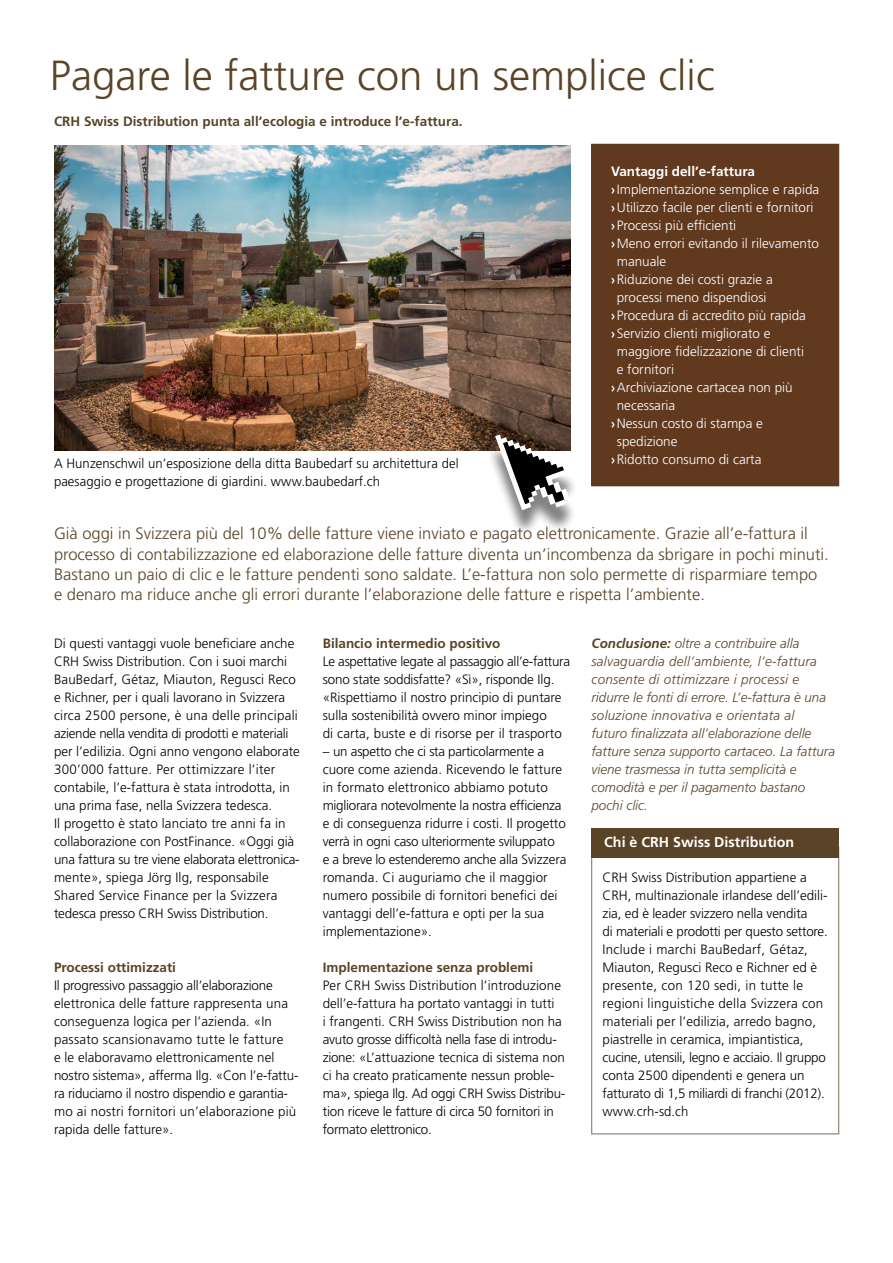
<style>
.page{position:relative;width:893px;height:1263px;background:#fff}
.page>*{position:absolute;margin:0;border:0;box-sizing:border-box;transform-origin:0 0}
.t1{font:300 42px "Frutiger LT Std";color:#5a4326}
.t2{font:300 16.5px/20.2px "Frutiger LT Std";color:#5a4326}
.t3{font:700 14.25px "Frutiger LT Std";color:#fff}
.t4{font:300 13.5px/18px "Frutiger LT Std";color:#000}
.t5{font:300 13.5px/18px "Frutiger LT Std";color:#fff}
.t6{font:italic 300 13.5px/18px "Frutiger LT Std";color:#5a4326}
.t7{font:700 13.5px "Frutiger LT Std";color:#5a4326}
.t8{font:700 13.5px "Frutiger LT Std";color:#fff}
.s1{font-family:"Avenir LT Std";font-weight:800}
.s2{font-weight:700}
</style>
<div class="page">
<img style="left:54px;top:145px;width:516px;height:305px">
<div style="left:591px;top:847px;width:248px;height:287px;border:1px solid #7f6e5f"></div>
<div style="left:592px;top:144px;width:247px;height:342px;background:#61391f"></div>
<div style="left:591px;top:144px;width:248px;height:342px;border:1px solid #5a4326"></div>
<div style="left:591px;top:828px;width:248px;height:29px;background:#5a4326"></div>
<div style="left:487px;top:443px;width:91px;height:93px;background:#000;opacity:.5"></div>
<svg style="left:495px;top:434px;width:75px;height:76px"></svg>
<h1 class="t1" style="left:50px;top:52px;width:666px">Pagare le fatture con un semplice clic</h1>
<h2 class="t7" style="left:54px;top:113px;width:410px">CRH Swiss Distribution punta all’ecologia e introduce l’e-fattura.</h2>
<p class="t4" style="left:54px;top:455px;width:406px">A Hunzenschwil un’esposizione della ditta Baubedarf su architettura del paesaggio e progettazione di giardini. www.baubedarf.ch</p>
<h3 class="t8" style="left:611px;top:163px;width:146px">Vantaggi dell’e-fattura</h3>
<p class="t5" style="left:611px;top:180px;width:210px"><span class="s1">›</span>Implementazione semplice e rapida</p>
<p class="t5" style="left:611px;top:198px;width:204px"><span class="s1">›</span>Utilizzo facile per clienti e fornitori</p>
<p class="t5" style="left:611px;top:216px;width:127px"><span class="s1">›</span> Processi più efficienti</p>
<p class="t5" style="left:617px;top:234px;width:204px;text-indent:-6px"><span class="s1">›</span>Meno errori evitando il rilevamento manuale</p>
<p class="t5" style="left:611px;top:270px;width:163px;text-align:center"><span class="s1">›</span>Riduzione dei costi grazie a processi meno dispendiosi</p>
<p class="t5" style="left:611px;top:306px;width:196px"><span class="s1">›</span> Procedura di accredito più rapida</p>
<p class="t5" style="left:617px;top:324px;width:189px;text-indent:-6px"><span class="s1">›</span>Servizio clienti migliorato e maggiore fidelizzazione di clienti e fornitori</p>
<p class="t5" style="left:617px;top:378px;width:178px;text-indent:-6px"><span class="s1">›</span>Archiviazione cartacea non più necessaria</p>
<p class="t5" style="left:617px;top:414px;width:148px;text-indent:-6px"><span class="s1">›</span>Nessun costo di stampa e spedizione</p>
<p class="t5" style="left:611px;top:450px;width:152px"><span class="s1">›</span>Ridotto consumo di carta</p>
<p class="t2" style="left:54px;top:524px;width:776px">Già oggi in Svizzera più del 10% delle fatture viene inviato e pagato elettronicamente. Grazie all’e-fattura il processo di contabilizzazione ed elaborazione delle fatture diventa un’incombenza da sbrigare in pochi minuti.<br>Bastano un paio di clic e le fatture pendenti sono saldate. L’e-fattura non solo permette di risparmiare tempo e denaro ma riduce anche gli errori durante l’elaborazione delle fatture e rispetta l’ambiente.</p>
<p class="t4" style="left:54px;top:635px;width:247px">Di questi vantaggi vuole beneficiare anche CRH Swiss Distribution. Con i suoi marchi BauBedarf, Gétaz, Miauton, Regusci Reco e Richner, per i quali lavorano in Svizzera circa 2500 persone, è una delle principali aziende nella vendita di prodotti e materiali per l’edilizia. Ogni anno vengono elaborate 300’000 fatture. Per ottimizzare l’iter contabile, l’e-fattura è stata introdotta, in una prima fase, nella Svizzera tedesca.<br>Il progetto è stato lanciato tre anni fa in collaborazione con PostFinance. «Oggi già una fattura su tre viene elaborata elettronica&shy;mente», spiega Jörg Ilg, responsabile Shared Service Finance per la Svizzera tedesca presso CRH Swiss Distribution.</p>
<p class="t6" style="left:591px;top:634px;width:245px"><span class="s2">Conclusione:</span> oltre a contribuire alla salvaguardia dell’ambiente, l’e-fattura consente di ottimizzare i processi e ridurre le fonti di errore. L’e-fattura è una soluzione innovativa e orientata al<br>futuro finalizzata all’elaborazione delle fatture senza supporto cartaceo. La fattura viene trasmessa in tutta semplicità e comodità e per il pagamento bastano pochi clic.</p>
<h3 class="t3" style="left:604px;top:834px;width:192px">Chi è CRH Swiss Distribution</h3>
<p class="t4" style="left:603px;top:869px;width:227px">CRH Swiss Distribution appartiene a CRH, multinazionale irlandese dell’edili&shy;zia, ed è leader svizzero nella vendita<br>di materiali e prodotti per questo settore.<br>Include i marchi BauBedarf, Gétaz, Miauton, Regusci Reco e Richner ed è presente, con 120 sedi, in tutte le regioni linguistiche della Svizzera con materiali per l’edilizia, arredo bagno, piastrelle in ceramica, impiantistica, cucine, utensili, legno e acciaio. Il gruppo conta 2500 dipendenti e genera un fatturato di 1,5 miliardi di franchi (2012). www.crh-sd.ch</p>
<h3 class="t7" style="left:323px;top:635px;width:179px">Bilancio intermedio positivo</h3>
<p class="t4" style="left:323px;top:653px;width:249px">Le aspettative legate al passaggio all’e-fattura sono state soddisfatte? «Sì», risponde Ilg. «Rispettiamo il nostro principio di puntare sulla sostenibilità ovvero minor impiego<br>di carta, buste e di risorse per il trasporto</p>
<p class="t4" style="left:323px;top:743px;width:245px">– un aspetto che ci sta particolarmente a cuore come azienda. Ricevendo le fatture in formato elettronico abbiamo potuto migliorara notevolmente la nostra efficienza e di conseguenza ridurre i costi. Il progetto verrà in ogni caso ulteriormente sviluppato<br>e a breve lo estenderemo anche alla Svizzera romanda. Ci auguriamo che il maggior numero possibile di fornitori benefici dei vantaggi dell’e-fattura e opti per la sua implementazione».</p>
<h3 class="t7" style="left:323px;top:959px;width:212px">Implementazione senza problemi</h3>
<p class="t4" style="left:323px;top:977px;width:244px">Per CRH Swiss Distribution l’introduzione dell’e-fattura ha portato vantaggi in tutti<br>i frangenti. CRH Swiss Distribution non ha avuto grosse difficoltà nella fase di introdu&shy;zione: «L’attuazione tecnica di sistema non ci ha creato praticamente nessun proble&shy;ma», spiega Ilg. Ad oggi CRH Swiss Distribu&shy;tion riceve le fatture di circa 50 fornitori in formato elettronico.</p>
<h3 class="t7" style="left:54px;top:959px;width:124px">Processi ottimizzati</h3>
<p class="t4" style="left:54px;top:977px;width:246px">Il progressivo passaggio all’elaborazione elettronica delle fatture rappresenta una conseguenza logica per l’azienda. «In passato scansionavamo tutte le fatture<br>e le elaboravamo elettronicamente nel nostro sistema», afferma Ilg. «Con l’e-fattu&shy;ra riduciamo il nostro dispendio e garantia-- mo ai nostri fornitori un’elaborazione più rapida delle fatture».</p>
</div>
